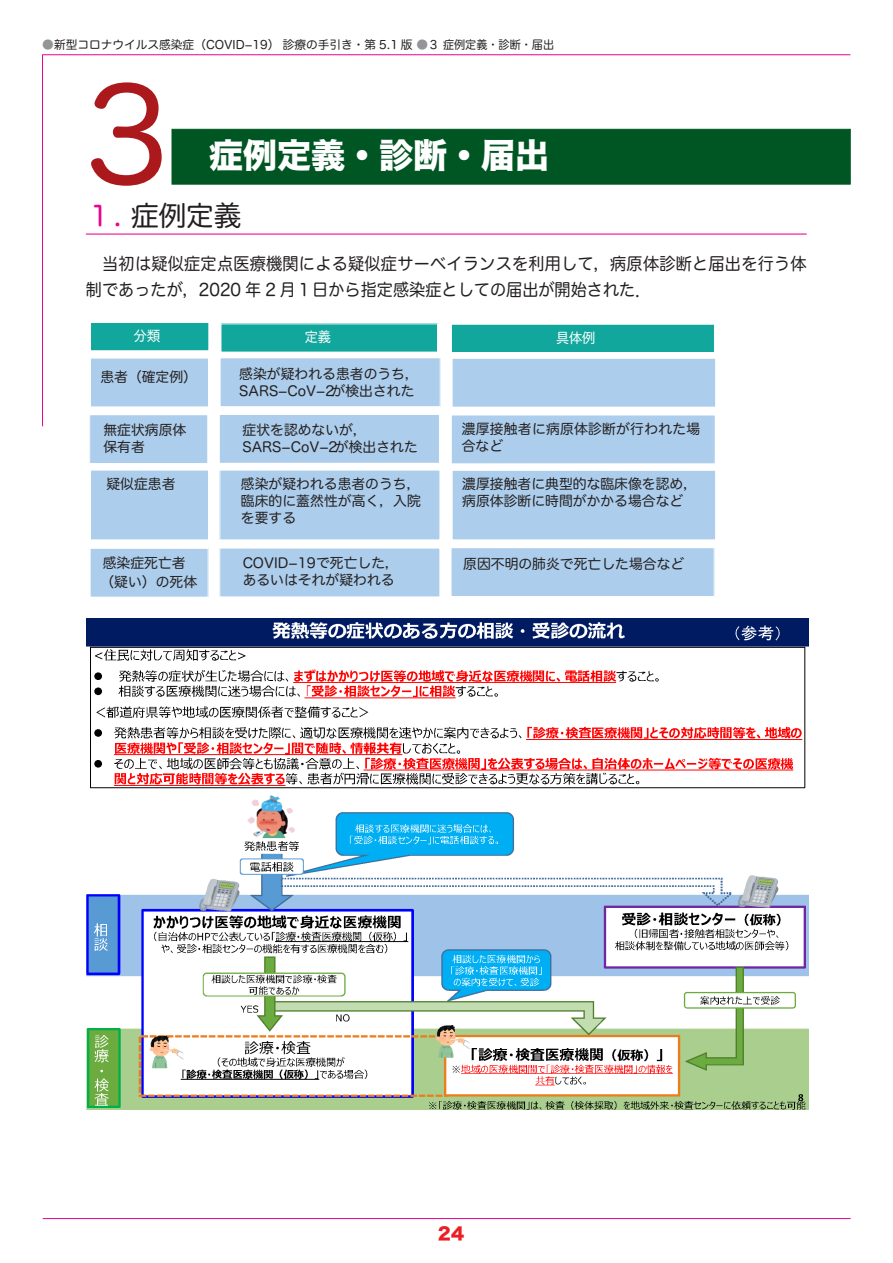
<style>
.page{position:relative;width:893px;height:1263px;background:#fff}
.page>*{position:absolute;margin:0;border:0;box-sizing:border-box;transform-origin:0 0}
.t1{font:127.5px "Hira Maru Pro N W4";color:#ab191d}
.t2{font:34.05px "Hira Kaku Std W8";color:#fff}
.t3{font:27.6px "Hira Maru Pro N W4";color:#231f20}
.t4{font:16.95px/26.5px "Hira Maru Pro N W4";letter-spacing:.015em;color:#231f20;scale:.95 1}
.t5{font:16.95px "Hira Kaku Std N W8";color:#ee1d23}
.t6{font:13.8px/17px "Hira Maru Pro N W4";color:#231f20}
.t7{font:13.8px "Hira Maru Pro N W4";color:#fff;scale:.95 1}
.t8{font:11.7px "Hira Maru Pro N W4";color:#231f20}
.s1{color:#939598}
.s2{color:#ed028c}
</style>
<div class="page">
<hr style="left:43px;top:54px;width:807px;height:1px;background:#ed028c">
<hr style="left:42px;top:55px;width:1px;height:371px;background:#ed028c">
<hr style="left:43px;top:1218px;width:808px;height:1px;background:#ed028c">
<div style="left:172px;top:129px;width:678px;height:55px;background:#005623;border:1px solid #005623"></div>
<div style="left:452px;top:358px;width:264px;height:49px;background:#accdeb"></div>
<div style="left:452px;top:358px;width:264px;height:49px;border:1px solid #fff"></div>
<div style="left:452px;top:470px;width:264px;height:70px;background:#accdeb"></div>
<div style="left:452px;top:470px;width:264px;height:70px;border:1px solid #fff"></div>
<div style="left:451px;top:415px;width:264px;height:49px;background:#accdeb"></div>
<div style="left:451px;top:415px;width:264px;height:49px;border:1px solid #fff"></div>
<div style="left:220px;top:358px;width:220px;height:49px;background:#accdeb"></div>
<div style="left:220px;top:358px;width:220px;height:49px;border:1px solid #fff"></div>
<div style="left:220px;top:470px;width:220px;height:70px;background:#accdeb"></div>
<div style="left:220px;top:470px;width:220px;height:70px;border:1px solid #fff"></div>
<div style="left:219px;top:414px;width:220px;height:49px;background:#accdeb"></div>
<div style="left:219px;top:414px;width:221px;height:49px;border:1px solid #fff"></div>
<div style="left:220px;top:548px;width:220px;height:49px;background:#accdeb"></div>
<div style="left:220px;top:548px;width:220px;height:49px;border:1px solid #fff"></div>
<div style="left:91px;top:470px;width:118px;height:70px;background:#accdeb"></div>
<div style="left:90px;top:470px;width:119px;height:70px;border:1px solid #fff"></div>
<div style="left:90px;top:358px;width:118px;height:49px;background:#accdeb"></div>
<div style="left:90px;top:358px;width:119px;height:49px;border:1px solid #fff"></div>
<div style="left:90px;top:415px;width:118px;height:48px;background:#accdeb"></div>
<div style="left:89px;top:414px;width:119px;height:50px;border:1px solid #fff"></div>
<div style="left:90px;top:548px;width:118px;height:49px;background:#accdeb"></div>
<div style="left:90px;top:548px;width:118px;height:49px;border:1px solid #fff"></div>
<hr style="left:86px;top:234px;width:721px;height:1px;background:#ed028c">
<div style="left:91px;top:322px;width:118px;height:29px;background:#12a79d"></div>
<div style="left:90px;top:322px;width:119px;height:29px;border:1px solid #fff"></div>
<div style="left:221px;top:324px;width:216px;height:28px;background:#12a79d"></div>
<div style="left:451px;top:324px;width:263px;height:28px;background:#12a79d"></div>
<div style="left:451px;top:324px;width:264px;height:29px;border:1px solid #fff"></div>
<div style="left:451px;top:548px;width:263px;height:48px;background:#accdeb"></div>
<div style="left:451px;top:547px;width:263px;height:50px;border:1px solid #fff"></div>
<img style="left:87px;top:618px;width:721px;height:492px">
<p class="t8" style="left:42px;top:34px;width:513px"><span class="s1">●</span>新型コロナウイルス感染症（COVID−19）　診療の手引き・第 5.1 版 <span class="s1">●</span>３症例定義・診断・届出</p>
<p class="t1" style="left:64px;top:24px;width:129px">３</p>
<p class="t2" style="left:209px;top:136px;width:342px">症例定義・診断・届出</p>
<p class="t3" style="left:86px;top:192px;width:157px"><span class="s2">１.</span> 症例定義</p>
<p class="t4" style="left:86px;top:249px;width:760px">　当初は疑似症定点医療機関による疑似症サーベイランスを利用して，病原体診断と届出を行う体制であったが，2020 年 2 月１日から指定感染症としての届出が開始された．</p>
<p class="t7" style="left:134px;top:324px;width:29px">分類</p>
<p class="t7" style="left:305px;top:325px;width:29px">定義</p>
<p class="t7" style="left:556px;top:326px;width:43px">具体例</p>
<p class="t6" style="left:100px;top:368px;width:98px">患者（確定例(</p>
<p class="t6" style="left:239px;top:364px;width:181px">感染が疑われる患者のうち，</p>
<p class="t6" style="left:332px;top:381px;width:84px">が検出された</p>
<p class="t6" style="left:239px;top:381px;width:97px">SARS−CoV−2</p>
<p class="t6" style="left:103px;top:421px;width:84px">無症状病原体</p>
<p class="t6" style="left:103px;top:438px;width:43px">保有者</p>
<p class="t6" style="left:243px;top:421px;width:126px">症状を認めないが，</p>
<p class="t6" style="left:335px;top:438px;width:84px">が検出された</p>
<p class="t6" style="left:243px;top:438px;width:97px">SARS−CoV−2</p>
<p class="t6" style="left:462px;top:419px;width:240px">濃厚接触者に病原体診断が行われた場合など</p>
<p class="t6" style="left:106px;top:474px;width:71px">疑似症患者</p>
<p class="t6" style="left:103px;top:553px;width:84px">感染症死亡者</p>
<p class="t6" style="left:100px;top:572px;width:98px">（疑い）の死体</p>
<p class="t6" style="left:241px;top:474px;width:181px">感染が疑われる患者のうち，</p>
<p class="t6" style="left:241px;top:491px;width:181px">臨床的に蓋然性が高く，入院を要する</p>
<p class="t6" style="left:243px;top:554px;width:158px">COVID−19で死亡した，</p>
<p class="t6" style="left:243px;top:571px;width:154px">あるいはそれが疑われる</p>
<p class="t6" style="left:462px;top:474px;width:236px">濃厚接触者に典型的な臨床像を認め，</p>
<p class="t6" style="left:462px;top:491px;width:223px">病原体診断に時間がかかる場合など</p>
<p class="t6" style="left:463px;top:555px;width:223px">原因不明の肺炎で死亡した場合など</p>
<p class="t5" style="left:438px;top:1224px;width:28px">24</p>
</div>
